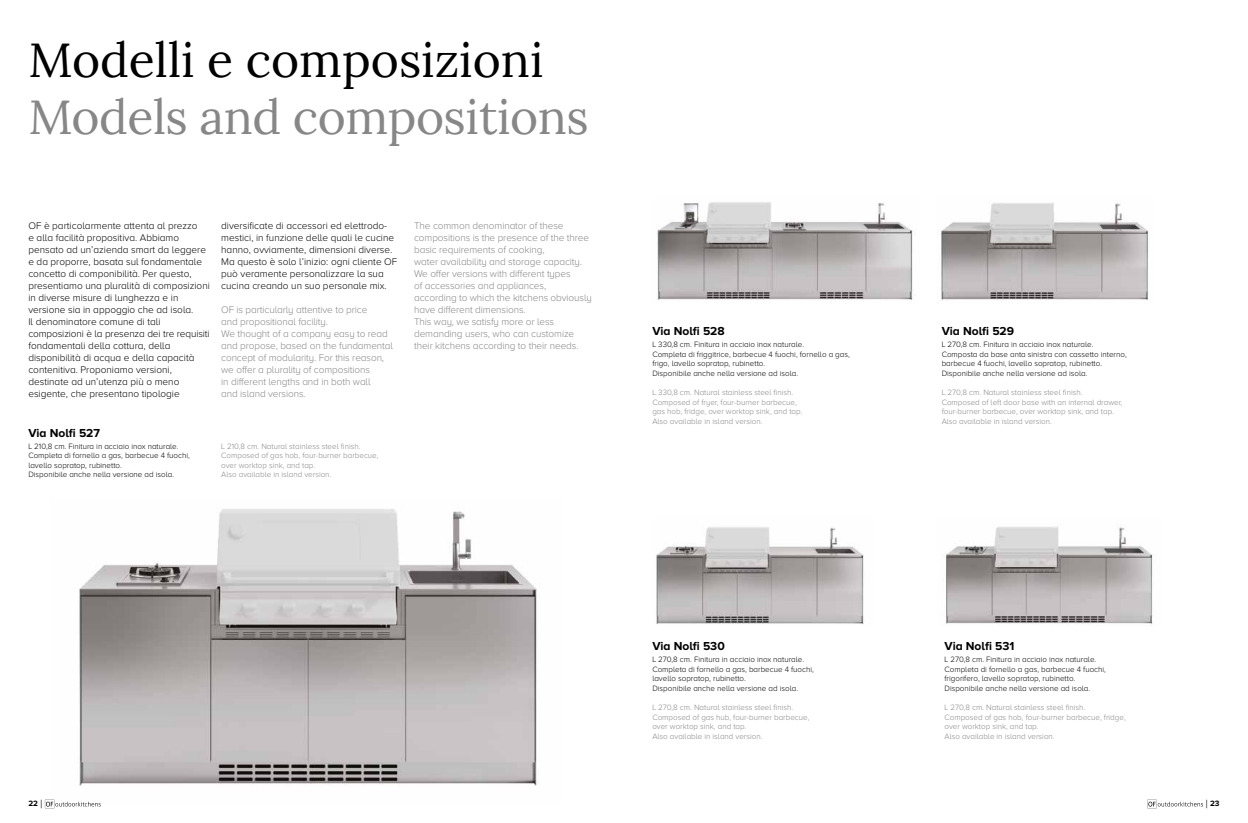
<style>
.page{position:relative;width:1248px;height:823px;background:#fff}
.page>*{position:absolute;margin:0;border:0;box-sizing:border-box;transform-origin:0 0}
.t1{font:48px "Lora";letter-spacing:-.01em;color:#878787}
.t2{font:48px "Lora";color:#000}
.t3{font:700 12px "Proxima Nova A";color:#000}
.t4{font:300 10px/12px "Proxima Nova A";color:#000}
.t5{font:300 10px/12px "Proxima Nova A";letter-spacing:-.01em;color:#878787}
.t6{font:300 8px/9.6px "Proxima Nova A";color:#000}
.t7{font:300 8px/9.6px "Proxima Nova A";color:#878787}
.t8{font:700 8px "Proxima Nova A";color:#000}
.s1{font-weight:300;font-size:12px}
</style>
<div class="page">
<img style="left:79px;top:509px;width:458px;height:277px">
<img style="left:657px;top:202px;width:259px;height:98px">
<img style="left:941px;top:202px;width:207px;height:99px">
<img style="left:656px;top:527px;width:208px;height:97px">
<img style="left:942px;top:526px;width:211px;height:99px">
<svg style="left:45px;top:799px;width:56px;height:8px"></svg>
<svg style="left:1147px;top:799px;width:55px;height:8px"></svg>
<h1 class="t2" style="left:28px;top:23px;width:516px">Modelli e composizioni</h1>
<h1 class="t1" style="left:28px;top:81px;width:562px">Models and compositions</h1>
<p class="t4" style="left:28px;top:220px;width:183px">OF è particolarmente attenta al prezzo<br>e alla facilità propositiva. Abbiamo pensato ad un’azienda smart da leggere e da proporre, basata sul fondamentale concetto di componibilità. Per questo, presentiamo una pluralità di composizioni in diverse misure di lunghezza e in versione sia in appoggio che ad isola.<br>Il denominatore comune di tali composizioni è la presenza dei tre requisiti fondamentali della cottura, della disponibilità di acqua e della capacità contenitiva. Proponiamo versioni, destinate ad un’utenza più o meno esigente, che presentano tipologie</p>
<p class="t4" style="left:221px;top:220px;width:178px">diversificate di accessori ed elettrodo&shy;mestici, in funzione delle quali le cucine hanno, ovviamente, dimensioni diverse.<br>Ma questo è solo l’inizio: ogni cliente OF può veramente personalizzare la sua cucina creando un suo personale mix.</p>
<p class="t5" style="left:221px;top:304px;width:173px">OF is particularly attentive to price<br>and propositional facility.<br>We thought of a company easy to read and propose, based on the fundamental concept of modularity. For this reason, we offer a plurality of compositions<br>in different lengths and in both wall<br>and island versions.</p>
<h2 class="t3" style="left:28px;top:425px;width:73px">Via Nolfi 527</h2>
<p class="t6" style="left:28px;top:441px;width:163px">L 210,8 cm. Finitura in acciaio inox naturale.<br>Completa di fornello a gas, barbecue 4 fuochi, lavello sopratop, rubinetto.<br>Disponibile anche nella versione ad isola.</p>
<p class="t7" style="left:221px;top:441px;width:159px">L 210,8 cm. Natural stainless steel finish.<br>Composed of gas hob, four-burner barbecue, over worktop sink, and tap.<br>Also available in island version.</p>
<p class="t5" style="left:414px;top:220px;width:179px">The common denominator of these compositions is the presence of the three basic requirements of cooking,<br>water availability and storage capacity.<br>We offer versions with different types<br>of accessories and appliances,<br>according to which the kitchens obviously have different dimensions.<br>This way, we satisfy more or less demanding users, who can customize their kitchens according to their needs.</p>
<h2 class="t3" style="left:652px;top:324px;width:74px">Via Nolfi 528</h2>
<p class="t6" style="left:652px;top:339px;width:199px">L 330,8 cm. Finitura in acciaio inox naturale.<br>Completa di friggitrice, barbecue 4 fuochi, fornello a gas, frigo, lavello sopratop, rubinetto.<br>Disponibile anche nella versione ad isola.</p>
<p class="t7" style="left:652px;top:387px;width:151px">L 330,8 cm. Natural stainless steel finish.<br>Composed of fryer, four-burner barbecue, gas hob, fridge, over worktop sink, and tap.<br>Also available in island version.</p>
<h2 class="t3" style="left:652px;top:639px;width:74px">Via Nolfi 530</h2>
<p class="t6" style="left:652px;top:654px;width:163px">L 270,8 cm. Finitura in acciaio inox naturale.<br>Completa di fornello a gas, barbecue 4 fuochi, lavello sopratop, rubinetto.<br>Disponibile anche nella versione ad isola.</p>
<p class="t7" style="left:652px;top:702px;width:159px">L 270,8 cm. Natural stainless steel finish.<br>Composed of gas hub, four-burner barbecue, over worktop sink, and tap.<br>Also available in island version.</p>
<h2 class="t3" style="left:941px;top:324px;width:74px">Via Nolfi 529</h2>
<p class="t6" style="left:941px;top:339px;width:186px">L 270,8 cm. Finitura in acciaio inox naturale.<br>Composta da base anta sinistra con cassetto interno, barbecue 4 fuochi, lavello sopratop, rubinetto.<br>Disponibile anche nella versione ad isola.</p>
<p class="t7" style="left:941px;top:387px;width:182px">L 270,8 cm. Natural stainless steel finish.<br>Composed of left door base with an internal drawer, four-burner barbecue, over worktop sink, and tap.<br>Also available in island version.</p>
<h2 class="t3" style="left:944px;top:639px;width:71px">Via Nolfi 531</h2>
<p class="t6" style="left:944px;top:654px;width:163px">L 270,8 cm. Finitura in acciaio inox naturale.<br>Completa di fornello a gas, barbecue 4 fuochi, frigorifero, lavello sopratop, rubinetto.<br>Disponibile anche nella versione ad isola.</p>
<p class="t7" style="left:944px;top:702px;width:183px">L 270,8 cm. Natural stainless steel finish.<br>Composed of gas hob, four-burner barbecue, fridge, over worktop sink, and tap.<br>Also available in island version.</p>
<p class="t8" style="left:28px;top:798px;width:16px">22 <span class="s1">|</span></p>
<p class="t8" style="left:1205px;top:798px;width:16px"><span class="s1">|</span> 23</p>
</div>
